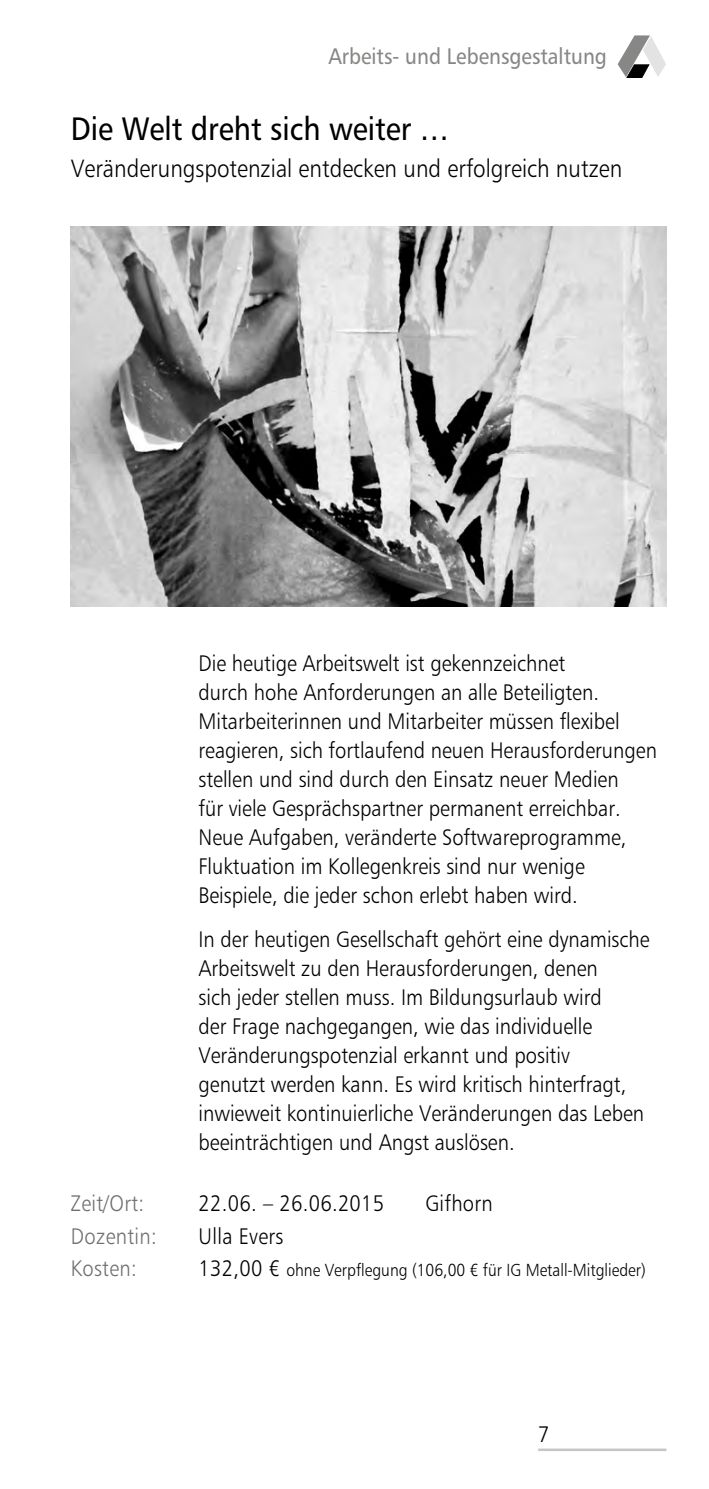
<style>
.page{position:relative;width:709px;height:1489px;background:#fff}
.page>*{position:absolute;margin:0;border:0;box-sizing:border-box;transform-origin:0 0}
.t1{font:32.5px "Humanist 777 BT Roman B";color:#000;scale:.9 1}
.t2{font:25px "Humanist 777 BT Light B";color:#000;scale:.9 1}
.t3{font:22.5px/29px "Humanist 777 BT Light B";color:#000;scale:.9 1}
.t4{font:22.5px "Humanist 777 BT Roman B";color:#878786;scale:.9 1}
.t5{font:22.5px "Humanist 777 BT Light B";letter-spacing:.015em;color:#6f6f6e;scale:.9 1}
.t6{font:17.5px "Humanist 777 BT Light B";color:#000;scale:.9 1}
.s1{font-size:22.5px}
</style>
<div class="page">
<hr style="left:538px;top:1448px;width:128px;height:2px;background:#c5c6c6">
<svg style="left:617px;top:35px;width:49px;height:43px"></svg>
<img style="left:71px;top:226px;width:595px;height:380px">
<p class="t4" style="left:328px;top:42px;width:311px">Arbeits- und Lebensgestaltung</p>
<h1 class="t1" style="left:71px;top:108px;width:421px">Die Welt dreht sich weiter …</h1>
<p class="t2" style="left:71px;top:153px;width:614px">Veränderungspotenzial entdecken und erfolgreich nutzen</p>
<p class="t3" style="left:198px;top:648px;width:511px">Die heutige Arbeitswelt ist gekennzeichnet<br>durch hohe Anforderungen an alle Beteiligten.<br>Mitarbeiterinnen und Mitarbeiter müssen flexibel reagieren, sich fortlaufend neuen Herausforderungen stellen und sind durch den Einsatz neuer Medien<br>für viele Gesprächspartner permanent erreichbar.<br>Neue Aufgaben, veränderte Softwareprogramme, Fluktuation im Kollegenkreis sind nur wenige Beispiele, die jeder schon erlebt haben wird.</p>
<p class="t3" style="left:198px;top:924px;width:503px">In der heutigen Gesellschaft gehört eine dynamische Arbeitswelt zu den Herausforderungen, denen<br>sich jeder stellen muss. Im Bildungsurlaub wird<br>der Frage nachgegangen, wie das individuelle Veränderungspotenzial erkannt und positiv<br>genutzt werden kann. Es wird kritisch hinterfragt, inwieweit kontinuierliche Veränderungen das Leben beeinträchtigen und Angst auslösen.</p>
<p class="t5" style="left:71px;top:1189px;width:83px">Zeit/Ort:</p>
<p class="t3" style="left:198px;top:1188px;width:208px">22.06. – 26.06.2015</p>
<p class="t3" style="left:425px;top:1188px;width:77px">Gifhorn</p>
<p class="t5" style="left:71px;top:1222px;width:97px">Dozentin:</p>
<p class="t3" style="left:198px;top:1221px;width:96px">Ulla Evers</p>
<p class="t5" style="left:71px;top:1254px;width:75px">Kosten:</p>
<p class="t6" style="left:198px;top:1259px;width:498px"><span class="s1">132,00 €</span> ohne Verpflegung (106,00 € für IG Metall-Mitglieder)</p>
<p class="t3" style="left:538px;top:1419px;width:14px">7</p>
</div>
